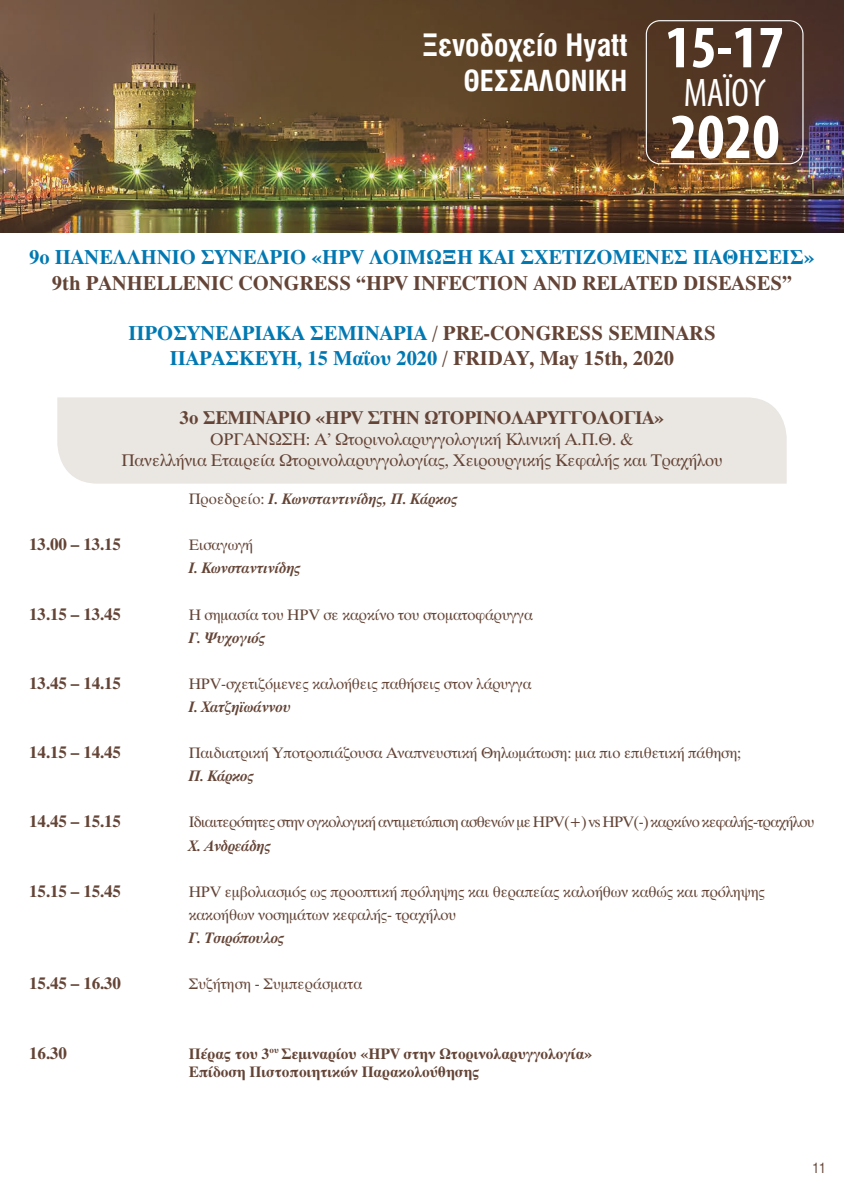
<style>
.page{position:relative;width:844px;height:1191px;background:#fff}
.page>*{position:absolute;margin:0;border:0;box-sizing:border-box;transform-origin:0 0}
.t1{font:700 condensed 64.58px "Myriad Pro";color:#fff}
.t2{font:condensed 40.07px "Myriad Pro";color:#fff}
.t3{font:30.97px "UB Helvetica Cond Bold";color:#fff}
.t4{font:29.05px "UB Helvetica Cond Bold";color:#fff}
.t5{font:21px/25.2px "UB Times Bold";color:#0078b2;text-align:center}
.t6{font:21px "UB Times Bold";color:#644436}
.t7{font:19.25px "UB Times Bold";letter-spacing:-.01em;color:#644436}
.t8{font:17.5px/21px "UB Times";letter-spacing:-.01em;color:#644436;text-align:center}
.t9{font:17.5px "UB Times Bold";letter-spacing:-.01em;color:#644436}
.t10{font:15.75px/23.1px "UB Times";letter-spacing:-.01em;color:#644436}
.t11{font:italic 15.75px "UB Times Bold";letter-spacing:-.01em;color:#644436}
.t12{font:15.75px "UB Times";letter-spacing:-.04em;color:#644436}
.t13{font:15.75px/18.9px "UB Times Bold";color:#644436}
.t14{font:14px "UB Helvetica Cond";color:#644436}
.s1{color:#644436}
.s2{font-family:"UB Times";font-style:normal}
</style>
<div class="page">
<img style="left:0;top:0;width:843px;height:232px">
<div style="left:645px;top:20px;width:158px;height:144px;border:1px solid #fff;border-radius:14px"></div>
<div style="left:57px;top:397px;width:729px;height:86px;background:#eae6e2"></div>
<h3 class="t4" style="left:463px;top:64px;width:322px">ΘΕΣΣΑΛΟΝΙΚΗ <sup>15-17</sup></h3>
<h1 class="t1" style="left:669px;top:96px;width:112px">2020</h1>
<h3 class="t3" style="left:422px;top:27px;width:207px">Ξενοδοχείο Hyatt</h3>
<h2 class="t2" style="left:683px;top:69px;width:83px">ΜΑΪΟΥ</h2>
<h3 class="t5" style="left:29px;top:245px;width:786px">9ο ΠΑΝΕΛΛΗΝΙΟ ΣΥΝΕΔΡΙΟ «ΗPV ΛΟΙΜΩΞΗ ΚΑΙ ΣΧΕΤΙΖΟΜΕΝΕΣ ΠΑΘΗΣΕΙΣ»</h3>
<h3 class="t6" style="left:52px;top:270px;width:741px">9th PANHELLENIC CONGRESS “HPV INFECTION AND RELATED DISEASES”</h3>
<h3 class="t5" style="left:128px;top:320px;width:588px">ΠΡΟΣΥΝΕΔΡΙΑΚΑ ΣΕΜΙΝΑΡΙΑ <span class="s1">/ PRE-CONGRESS SEMINARS<br></span>ΠΑΡΑΣΚΕΥΗ, 15 Μαΐου 2020 <span class="s1">/ FRIDAY, May 15th, 2020</span></h3>
<p class="t7" style="left:180px;top:407px;width:486px">3ο ΣΕΜΙΝΑΡΙΟ «HPV ΣΤΗΝ ΩΤΟΡΙΝΟΛΑΡΥΓΓΟΛΟΓΙΑ»</p>
<p class="t8" style="left:121px;top:429px;width:602px">ΟΡΓΑΝΩΣΗ: Α’ Ωτορινολαρυγγολογική Κλινική Α.Π.Θ. &amp;<br>Πανελλήνια Εταιρεία Ωτορινολαρυγγολογίας, Χειρουργικής Κεφαλής και Τραχήλου</p>
<p class="t11" style="left:189px;top:490px;width:270px"><span class="s2">Προεδρείο:</span> Ι. Κωνσταντινίδης, Π. Κάρκος</p>
<p class="t9" style="left:29px;top:534px;width:93px">13.00 – 13.15</p>
<p class="t10" style="left:189px;top:533px;width:66px">Εισαγωγή</p>
<p class="t11" style="left:189px;top:559px;width:114px">Ι. Κωνσταντινίδης</p>
<p class="t9" style="left:29px;top:603px;width:93px">13.15 – 13.45</p>
<p class="t10" style="left:189px;top:603px;width:346px">Η σημασία του HPV σε καρκίνο του στοματοφάρυγγα</p>
<p class="t11" style="left:189px;top:628px;width:78px">Γ. Ψυχογιός</p>
<p class="t9" style="left:29px;top:673px;width:93px">13.45 – 14.15</p>
<p class="t10" style="left:189px;top:672px;width:344px">HPV-σχετιζόμενες καλοήθεις παθήσεις στον λάρυγγα</p>
<p class="t11" style="left:189px;top:697px;width:104px">Ι. Χατζηϊωάννου</p>
<p class="t9" style="left:29px;top:742px;width:93px">14.15 – 14.45</p>
<p class="t10" style="left:189px;top:741px;width:554px">Παιδιατρική Υποτροπιάζουσα Αναπνευστική Θηλωμάτωση: μια πιο επιθετική πάθηση;</p>
<p class="t11" style="left:189px;top:767px;width:67px">Π. Κάρκος</p>
<p class="t9" style="left:29px;top:811px;width:93px">14.45 – 15.15</p>
<p class="t12" style="left:189px;top:813px;width:627px">Ιδιαιτερότητες στην ογκολογική αντιμετώπιση ασθενών με HPV(+) vs HPV(-) καρκίνο κεφαλής-τραχήλου</p>
<p class="t11" style="left:189px;top:836px;width:84px">X. Ανδρεάδης</p>
<p class="t9" style="left:29px;top:881px;width:93px">15.15 – 15.45</p>
<p class="t10" style="left:189px;top:880px;width:577px">HPV εμβολιασμός ως προοπτική πρόληψης και θεραπείας καλοήθων καθώς και πρόληψης κακοήθων νοσημάτων κεφαλής- τραχήλου</p>
<p class="t11" style="left:189px;top:928px;width:97px">Γ. Τσιρόπουλος</p>
<p class="t9" style="left:29px;top:973px;width:93px">15.45 – 16.30</p>
<p class="t10" style="left:189px;top:972px;width:175px">Συζήτηση - Συμπεράσματα</p>
<p class="t9" style="left:29px;top:1042px;width:39px">16.30</p>
<p class="t13" style="left:189px;top:1043px;width:405px">Πέρας του 3<sup>ου</sup> Σεμιναρίου «HPV στην Ωτορινολαρυγγολογία»<br>Επίδοση Πιστοποιητικών Παρακολούθησης</p>
<p class="t14" style="left:812px;top:1160px;width:15px">11</p>
</div>
